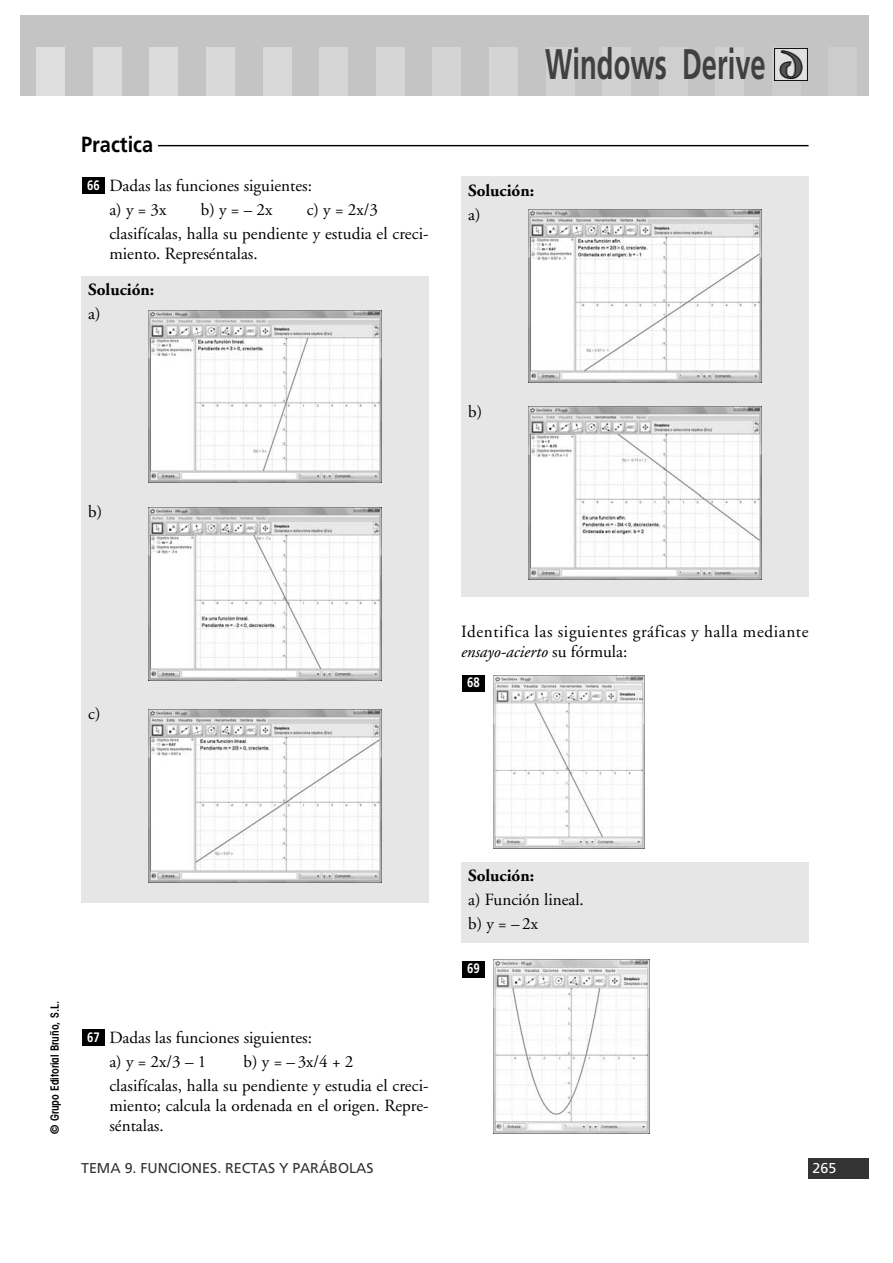
<style>
.page{position:relative;width:893px;height:1263px;background:#fff}
.page>*{position:absolute;margin:0;border:0;box-sizing:border-box;transform-origin:0 0}
.t1{font:700 42.75px "Frutiger";color:#404040;scale:.64 1}
.t2{font:700 21.9px "Frutiger";color:#000;scale:.91 1}
.t3{font:17.1px/24px "Adobe Garamond";color:#000}
.t4{font:17.1px/20px "Adobe Garamond";letter-spacing:.035em;color:#000}
.t5{font:700 17.1px "Adobe Garamond";color:#000}
.t6{font:14.25px "Frutiger";color:#333}
.t7{font:14.25px "Frutiger";color:#fff}
.t8{font:700 13.65px "Frutiger";color:#fff;scale:.83 1}
.t9{font:600 condensed 11.4px "Avant Garde";color:#000}
.s1{font-style:italic}
</style>
<div class="page">
<div style="left:808px;top:1158px;width:61px;height:20px;background:#333"></div>
<div style="left:20px;top:15px;width:849px;height:81px;background:#c4c4c4"></div>
<div style="left:37px;top:47px;width:28px;height:49px;background:#dedede"></div>
<div style="left:93px;top:47px;width:28px;height:49px;background:#dbdbdb"></div>
<div style="left:150px;top:47px;width:28px;height:49px;background:#dbdbdb"></div>
<div style="left:206px;top:47px;width:29px;height:49px;background:#d9d9d9"></div>
<div style="left:263px;top:47px;width:28px;height:49px;background:#d9d9d9"></div>
<div style="left:319px;top:47px;width:29px;height:49px;background:#d6d6d6"></div>
<div style="left:376px;top:47px;width:28px;height:49px;background:#d6d6d6"></div>
<div style="left:432px;top:47px;width:29px;height:49px;background:#d4d4d4"></div>
<div style="left:489px;top:47px;width:28px;height:49px;background:#d4d4d4"></div>
<div style="left:546px;top:47px;width:28px;height:49px;background:#d1d1d1"></div>
<div style="left:602px;top:47px;width:28px;height:49px;background:#d1d1d1"></div>
<div style="left:659px;top:47px;width:28px;height:49px;background:#cfcfcf"></div>
<div style="left:715px;top:47px;width:29px;height:49px;background:#cfcfcf"></div>
<div style="left:772px;top:47px;width:28px;height:49px;background:#ccc"></div>
<div style="left:828px;top:47px;width:29px;height:49px;background:#ccc"></div>
<img style="left:774px;top:49px;width:33px;height:32px">
<div style="left:462px;top:961px;width:22px;height:16px;background:#000"></div>
<div style="left:461px;top:862px;width:347px;height:81px;background:#e6e6e6"></div>
<div style="left:462px;top:675px;width:22px;height:16px;background:#000"></div>
<div style="left:461px;top:176px;width:347px;height:420px;background:#e6e6e6"></div>
<div style="left:82px;top:1030px;width:23px;height:16px;background:#000"></div>
<div style="left:81px;top:276px;width:347px;height:626px;background:#e6e6e6"></div>
<div style="left:82px;top:178px;width:23px;height:16px;background:#000"></div>
<hr style="left:158px;top:145px;width:650px;height:1px;background:#000">
<img style="left:493px;top:675px;width:151px;height:174px">
<img style="left:493px;top:960px;width:156px;height:174px">
<img style="left:149px;top:310px;width:232px;height:173px">
<img style="left:149px;top:508px;width:232px;height:173px">
<img style="left:528px;top:209px;width:233px;height:173px">
<img style="left:528px;top:407px;width:233px;height:173px">
<img style="left:149px;top:710px;width:232px;height:173px">
<p class="t2" style="left:81px;top:136px;width:81px">Practica</p>
<p class="t8" style="left:87px;top:180px;width:17px">66</p>
<p class="t3" style="left:109px;top:175px;width:204px">Dadas las funciones siguientes: a) y = 3x</p>
<p class="t3" style="left:201px;top:199px;width:73px">b) y = – 2x</p>
<p class="t3" style="left:109px;top:199px;width:321px;text-indent:197px">c) y = 2x/3 clasifícalas, halla su pendiente y estudia el creci-</p>
<p class="t3" style="left:109px;top:243px;width:150px">miento. Represéntalas.</p>
<p class="t5" style="left:88px;top:283px;width:68px">Solución:</p>
<p class="t3" style="left:88px;top:304px;width:14px">a)</p>
<p class="t3" style="left:88px;top:501px;width:16px">b)</p>
<h1 class="t1" style="left:545px;top:47px;width:346px">Windows Derive</h1>
<p class="t5" style="left:468px;top:183px;width:68px">Solución:</p>
<p class="t3" style="left:468px;top:204px;width:14px">a)</p>
<p class="t3" style="left:468px;top:402px;width:16px">b)</p>
<p class="t3" style="left:88px;top:703px;width:14px">c)</p>
<p class="t4" style="left:461px;top:623px;width:349px">Identifica las siguientes gráficas y halla mediante <span class="s1">ensayo-acierto</span> su fórmula:</p>
<p class="t8" style="left:467px;top:677px;width:17px">68</p>
<p class="t9" style="left:50px;top:1134px;width:134px;rotate:-90deg">© Grupo Editorial Bruño, S.L.</p>
<p class="t5" style="left:468px;top:869px;width:68px">Solución:</p>
<p class="t3" style="left:468px;top:889px;width:117px">a) Función lineal. b) y = – 2x</p>
<p class="t8" style="left:87px;top:1032px;width:17px">67</p>
<p class="t3" style="left:109px;top:1027px;width:204px">Dadas las funciones siguientes: a) y = 2x/3 – 1</p>
<p class="t3" style="left:109px;top:1051px;width:321px;text-indent:134px">b) y = – 3x/4 + 2 clasifícalas, halla su pendiente y estudia el creci-</p>
<p class="t3" style="left:109px;top:1097px;width:321px;line-height:20px">miento; calcula la ordenada en el origen. Repre&shy;séntalas.</p>
<p class="t8" style="left:467px;top:963px;width:17px">69</p>
<p class="t6" style="left:81px;top:1163px;width:294px">TEMA 9. FUNCIONES. RECTAS Y PARÁBOLAS</p>
<p class="t7" style="left:812px;top:1163px;width:25px">265</p>
</div>
